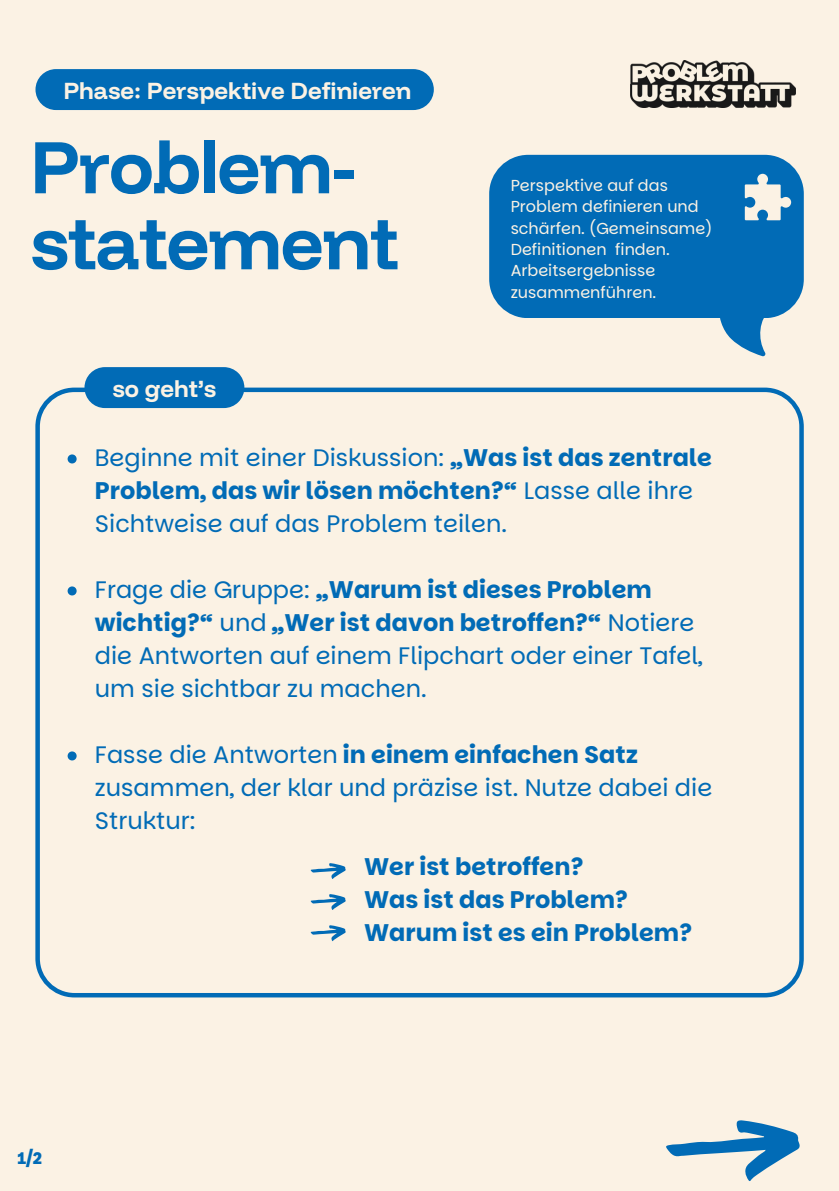
<style>
.page{position:relative;width:839px;height:1191px;background:#fff}
.page>*{position:absolute;margin:0;border:0;box-sizing:border-box;transform-origin:0 0}
.t1{font:700 75.6px/76px "Funnel Display";letter-spacing:-.02em;color:#016bb6}
.t2{font:24px/33px "Parkinsans";color:#016bb6}
.t3{font:700 24px/33px "Parkinsans";color:#016bb6}
.t4{font:700 24px "Funnel Display";color:#fbf2e4}
.t5{font:16px/21.4px "Parkinsans";color:#fbf2e4}
.t6{font:800 16px "Parkinsans";color:#016bb6}
.s1{font-weight:700}
</style>
<div class="page">
<div style="left:0;top:0;width:838px;height:1191px;background:#fbf2e4"></div>
<img style="left:630px;top:61px;width:165px;height:46px">
<div style="left:489px;top:155px;width:314px;height:163px;background:#016bb6;border-radius:39px"></div>
<svg style="left:35px;top:388px;width:768px;height:609px"></svg>
<svg style="left:68px;top:454px;width:9px;height:9px"></svg>
<svg style="left:68px;top:586px;width:9px;height:9px"></svg>
<svg style="left:68px;top:751px;width:9px;height:9px"></svg>
<svg style="left:720px;top:309px;width:70px;height:47px"></svg>
<svg style="left:666px;top:1120px;width:134px;height:61px"></svg>
<div style="left:35px;top:69px;width:399px;height:41px;background:#016bb6;border-radius:20px"></div>
<svg style="left:84px;top:367px;width:160px;height:41px;background:#0f72b8"></svg>
<svg style="left:310px;top:863px;width:36px;height:16px"></svg>
<svg style="left:310px;top:894px;width:36px;height:16px"></svg>
<svg style="left:310px;top:925px;width:36px;height:16px"></svg>
<svg style="left:744px;top:174px;width:47px;height:46px"></svg>
<p class="t4" style="left:63px;top:75px;width:349px">Phase: Perspektive Definieren</p>
<h1 class="t1" style="left:30px;top:127px;width:370px">Problem&shy;statement</h1>
<p class="t4" style="left:112px;top:373px;width:105px">so geht’s</p>
<p class="t5" style="left:510px;top:175px;width:203px">Perspektive auf das<br>Problem definieren und schärfen. (Gemeinsame)<br>Definitionen finden.<br>Arbeitsergebnisse zusammenführen.</p>
<p class="t2" style="left:95px;top:442px;width:618px">Beginne mit einer Diskussion: <span class="s1">„Was ist das zentrale<br>Problem, das wir lösen möchten?“</span> Lasse alle ihre<br>Sichtweise auf das Problem teilen.</p>
<p class="t2" style="left:95px;top:574px;width:609px">Frage die Gruppe: <span class="s1">„Warum ist dieses Problem wichtig?“</span> und <span class="s1">„Wer ist davon betroffen?“</span> Notiere die Antworten auf einem Flipchart oder einer Tafel, um sie sichtbar zu machen.</p>
<p class="t2" style="left:95px;top:739px;width:619px">Fasse die Antworten <span class="s1">in einem einfachen Satz </span>zusammen, der klar und präzise ist. Nutze dabei die<br>Struktur:</p>
<p class="t6" style="left:18px;top:1147px;width:26px">1/2</p>
<p class="t3" style="left:364px;top:850px;width:329px">Wer ist betroffen?<br>Was ist das Problem?<br>Warum ist es ein Problem?</p>
</div>
